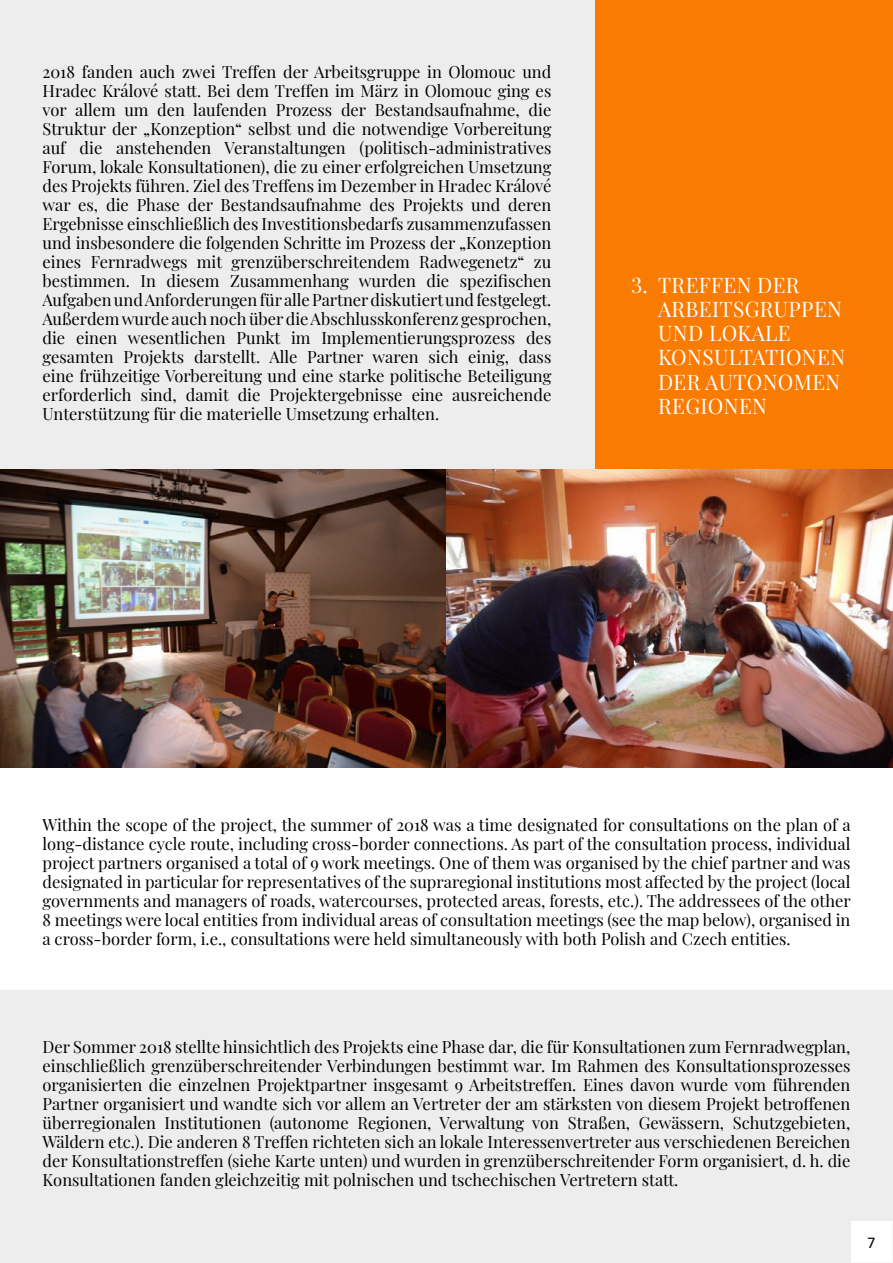
<style>
.page{position:relative;width:893px;height:1263px;background:#fff}
.page>*{position:absolute;margin:0;border:0;box-sizing:border-box;transform-origin:0 0}
.t1{font:21px/24.2px "Playfair Display";letter-spacing:.02em;color:#fff}
.t2{font:16.5px/18.9px "Playfair Display";color:#000;text-align:justify}
.t3{font:16.5px "Calibri";color:#000}
</style>
<div class="page">
<div style="left:0;top:991px;width:893px;height:272px;background:#ededed"></div>
<div style="left:0;top:0;width:595px;height:470px;background:#ededed"></div>
<div style="left:595px;top:0;width:298px;height:470px;background:#f97b02"></div>
<img style="left:0;top:470px;width:893px;height:297px">
<div style="left:850px;top:1220px;width:43px;height:43px;background:#fff"></div>
<div style="left:850px;top:1220px;width:43px;height:43px;border:1px solid #ededed"></div>
<p class="t2" style="left:43px;top:61px;width:510px">2018 fanden auch zwei Treffen der Arbeitsgruppe in Olomouc und Hradec Králové statt. Bei dem Treffen im März in Olomouc ging es vor allem um den laufenden Prozess der Bestandsaufnahme, die Struktur der „Konzeption“ selbst und die notwendige Vorbereitung auf die anstehenden Veranstaltungen (politisch-administratives Forum, lokale Konsultationen), die zu einer erfolgreichen Umsetzung des Projekts führen. Ziel des Treffens im Dezember in Hradec Králové war es, die Phase der Bestandsaufnahme des Projekts und deren Ergebnisse einschließlich des Investitionsbedarfs zusammenzufassen und insbesondere die folgenden Schritte im Prozess der „Konzeption eines Fernradwegs mit grenzüberschreitendem Radwegenetz“ zu bestimmen. In diesem Zusammenhang wurden die spezifischen Aufgaben und Anforderungen für alle Partner diskutiert und festgelegt.<br>Außerdem wurde auch noch über die Abschlusskonferenz gesprochen, die einen wesentlichen Punkt im Implementierungsprozess des gesamten Projekts darstellt. Alle Partner waren sich einig, dass eine frühzeitige Vorbereitung und eine starke politische Beteiligung erforderlich sind, damit die Projektergebnisse eine ausreichende Unterstützung für die materielle Umsetzung erhalten.</p>
<p class="t1" style="left:658px;top:271px;width:188px;text-indent:-27px">3. TREFFEN DER<br>ARBEITSGRUPPEN<br>UND LOKALE<br>KONSULTATIONEN<br>DER AUTONOMEN<br>REGIONEN</p>
<p class="t2" style="left:43px;top:814px;width:810px">Within the scope of the project, the summer of 2018 was a time designated for consultations on the plan of a long-distance cycle route, including cross-border connections. As part of the consultation process, individual project partners organised a total of 9 work meetings. One of them was organised by the chief partner and was designated in particular for representatives of the supraregional institutions most affected by the project (local governments and managers of roads, watercourses, protected areas, forests, etc.). The addressees of the other 8 meetings were local entities from individual areas of consultation meetings (see the map below), organised in a cross-border form, i.e., consultations were held simultaneously with both Polish and Czech entities.</p>
<p class="t2" style="left:43px;top:1036px;width:809px">Der Sommer 2018 stellte hinsichtlich des Projekts eine Phase dar, die für Konsultationen zum Fernradwegplan, einschließlich grenzüberschreitender Verbindungen bestimmt war. Im Rahmen des Konsultationsprozesses organisierten die einzelnen Projektpartner insgesamt 9 Arbeitstreffen. Eines davon wurde vom führenden Partner organisiert und wandte sich vor allem an Vertreter der am stärksten von diesem Projekt betroffenen überregionalen Institutionen (autonome Regionen, Verwaltung von Straßen, Gewässern, Schutzgebieten, Wäldern etc.). Die anderen 8 Treffen richteten sich an lokale Interessenvertreter aus verschiedenen Bereichen der Konsultationstreffen (siehe Karte unten) und wurden in grenzüberschreitender Form organisiert, d. h. die Konsultationen fanden gleichzeitig mit polnischen und tschechischen Vertretern statt.</p>
<p class="t3" style="left:867px;top:1230px;width:10px">7</p>
</div>
